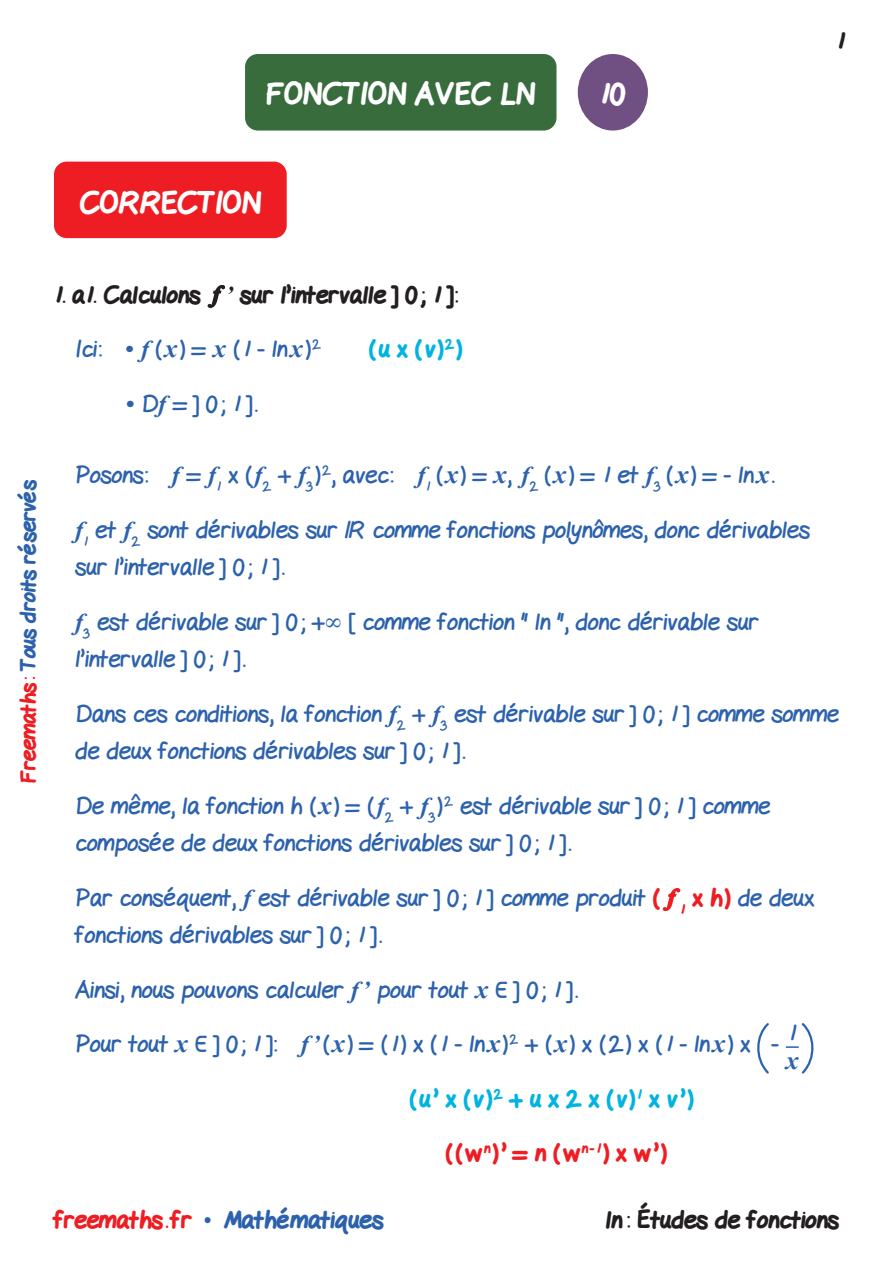
<style>
.page{position:relative;width:893px;height:1263px;background:#fff}
.page>*{position:absolute;margin:0;border:0;box-sizing:border-box;transform-origin:0 0}
.t1{font:800 30px "Gel Pen";color:#fff}
.Texte{font:italic 700 25.5px "Times New Roman";color:#2c62ad}
.Texte-2{font:24px/37.5px "Gel Pen";color:#2c62ad}
.Sous_titre{font:800 24px "Gel Pen";color:#231f20}
.Texte-3{font:800 24px "Gel Pen";color:#00b3e0}
.t2{font:800 24px "Gel Pen";color:#2c62ad}
.Texte-4{font:800 24px "Gel Pen";color:#ee1d23}
.Sous_titre-2{font:24px "Gel Pen";color:#2c62ad}
.t3{font:800 21px "Gel Pen";letter-spacing:-.01em;color:#2c62ad}
.s1{font-family:"Times New Roman";font-weight:700;font-style:italic}
.s2{font-family:"Times New Roman";font-weight:700}
.s3{font-family:"Times New Roman";font-weight:700;font-style:italic;font-size:25.5px}
.s4{color:#ee1d23}
.s5{font-weight:800;color:#ee1d23}
.s6{font-family:"Times New Roman";font-weight:400}
</style>
<div class="page">
<div style="left:54px;top:162px;width:233px;height:76px;background:#ee1d23;border-radius:13px"></div>
<div style="left:245px;top:54px;width:311px;height:77px;background:#386c3d;border-radius:13px"></div>
<div style="left:578px;top:54px;width:70px;height:77px;background:#704f83;border-radius:50%"></div>
<svg style="left:207px;top:285px;width:19px;height:23px"></svg>
<svg style="left:662px;top:888px;width:19px;height:23px"></svg>
<svg style="left:757px;top:1023px;width:12px;height:51px"></svg>
<svg style="left:786px;top:1023px;width:28px;height:51px"></svg>
<p class="t1" style="left:266px;top:72px;width:270px">FONCTION AVEC LN</p>
<p class="t1" style="left:599px;top:72px;width:28px">10</p>
<p class="Sous_titre" style="left:836px;top:23px;width:10px">1</p>
<p class="t1" style="left:80px;top:181px;width:183px">CORRECTION</p>
<p class="Sous_titre" style="left:54px;top:277px;width:406px">1. a1. Calculons <span class="s1">’</span> sur l’intervalle ] 0; 1 ]:</p>
<p class="Texte-2" style="left:75px;top:328px;width:247px">Ici: <span class="s2">•</span> <span class="s1">f</span> (<span class="s3">x</span>) = <span class="s3">x</span> (1 - ln<span class="s3">x</span>)<sup>2</sup></p>
<p class="Texte-3" style="left:369px;top:332px;width:95px">(u x (v)<sup>2</sup>)</p>
<p class="Sous_titre-2" style="left:126px;top:384px;width:133px"><span class="s2">•</span> D<span class="s1">f</span> = ] 0; 1 ].</p>
<p class="t3" style="left:13px;top:783px;width:305px;rotate:-90deg"><span class="s4">Freemaths:</span> Tous droits réservés</p>
<p class="Texte-2" style="left:75px;top:454px;width:701px">Posons: <span class="s1">f</span> = <span class="s1">f</span><sub>1</sub> x (<span class="s1">f</span><sub>2</sub> + <span class="s1">f</span><sub>3</sub> )<sup>2</sup>, avec: <span class="s1">f</span><sub>1</sub> (<span class="s3">x</span>) = <span class="s3">x</span>, <span class="s1">f</span><sub>2</sub> (<span class="s3">x</span>) = 1 et <span class="s1">f</span><sub>3</sub> (<span class="s3">x</span>) = - ln<span class="s3">x</span>.</p>
<p class="Texte-2" style="left:75px;top:508px;width:736px"><span class="s1">f</span><sub>1</sub> et <span class="s1">f</span><sub>2</sub> sont dérivables sur ¨ comme fonctions polynômes, donc dérivables sur l’intervalle ] 0 ; 1 ] .</p>
<p class="Texte-2" style="left:75px;top:600px;width:685px"><span class="s1">f</span><sub>3</sub> est dérivable sur ] 0 ; +∞ [ comme fonction " ln ", donc dérivable sur l’intervalle ] 0 ; 1 ] .</p>
<p class="Texte-2" style="left:75px;top:692px;width:765px">Dans ces conditions, la fonction <span class="s1">f</span><sub>2</sub> + <span class="s1">f</span><sub>3</sub> est dérivable sur ] 0 ; 1 ] comme somme de deux fonctions dérivables sur ] 0 ; 1 ] .</p>
<p class="Texte-2" style="left:75px;top:784px;width:696px">De même, la fonction h (<span class="s3">x</span>) = (<span class="s1">f</span><sub>2</sub> + <span class="s1">f</span><sub>3</sub> )<sup>2</sup> est dérivable sur ] 0 ; 1 ] comme composée de deux fonctions dérivables sur ] 0 ; 1 ] .</p>
<p class="Texte-2" style="left:75px;top:876px;width:740px">Par conséquent, <span class="s1">f</span> est dérivable sur ] 0 ; 1 ] comme produit <span class="s5">(</span> <sub>1</sub> <span class="s5">x h)</span> de deux fonctions dérivables sur ] 0 ; 1 ] .</p>
<p class="Texte-2" style="left:75px;top:968px;width:504px">Ainsi, nous pouvons calculer <span class="s1">f’</span> pour tout <span class="s3">x</span> ı ] 0 ; 1 ] .</p>
<p class="Texte-2" style="left:75px;top:1023px;width:705px">Pour tout <span class="s3">x</span> ı ] 0; 1 ]: <span class="s1">f’</span>(<span class="s3">x</span>) = (1) x (1 - ln<span class="s3">x</span>)<sup>2</sup> + (<span class="s3">x</span>) x (2) x (1 - ln<span class="s3">x</span>) x -</p>
<p class="Texte-2" style="left:788px;top:1011px;width:10px">1</p>
<p class="Texte" style="left:786px;top:1043px;width:14px">x</p>
<p class="Texte-3" style="left:410px;top:1081px;width:285px">(u’ x (v)<sup>2</sup> + u x 2 x (v)<sup>1</sup> x v’)</p>
<p class="Texte-4" style="left:446px;top:1136px;width:223px">((w<sup>n</sup>)’ = n (w<sup>n-1</sup>) x w’)</p>
<p class="t2" style="left:54px;top:1202px;width:331px"><span class="s4">freemaths . fr</span> <span class="s6">•</span> Mathématiques</p>
<p class="Sous_titre" style="left:606px;top:1202px;width:235px">ln : Études de fonctions</p>
</div>
